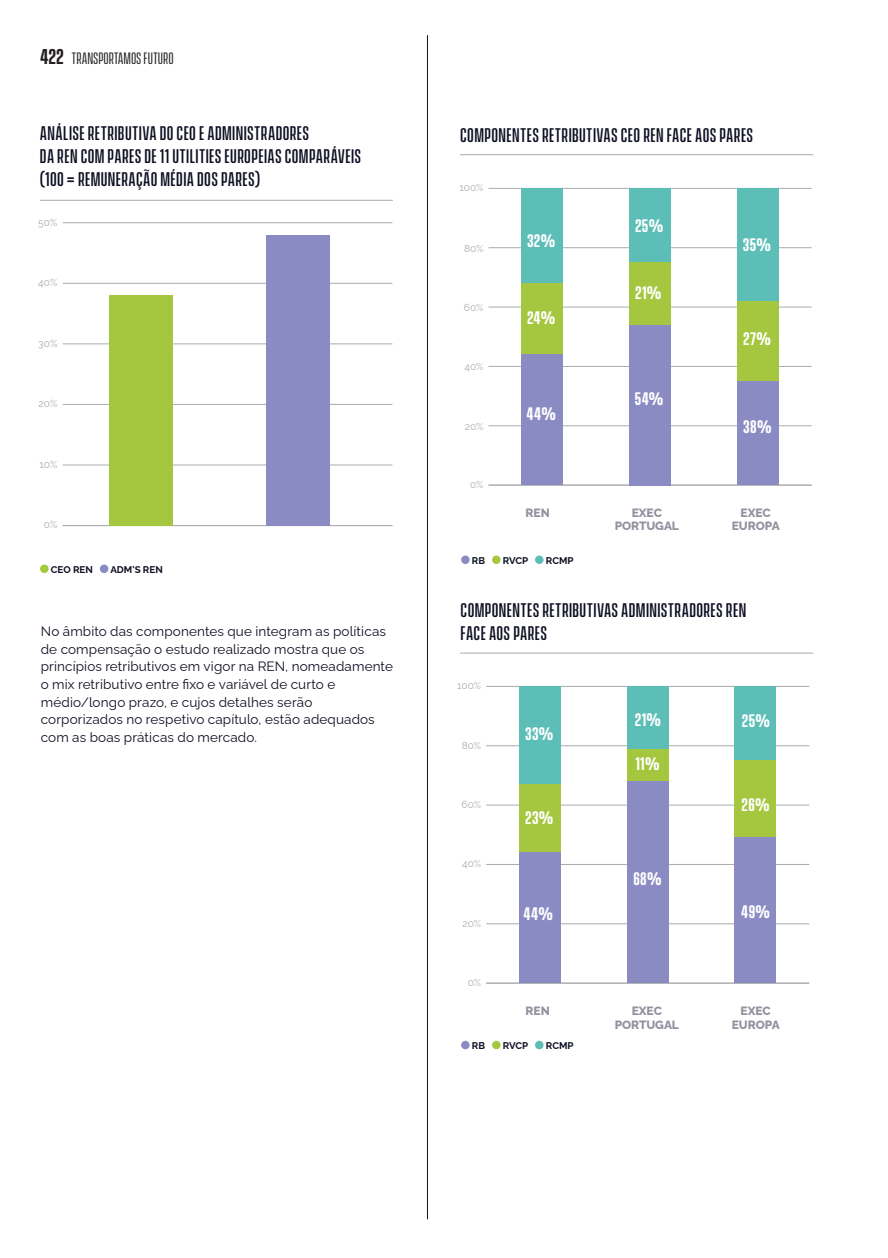
<style>
.page{position:relative;width:888px;height:1258px;background:#fff}
.page>*{position:absolute;margin:0;border:0;box-sizing:border-box;transform-origin:0 0}
.NUM_PAGINA{font:600 19.5px "Vanguard CF";color:#231f20}
.TITULO_1{font:500 18px/23.1px "Vanguard CF";letter-spacing:.02em;color:#0e0f22}
.NUMERO_1{font:600 16.5px "Vanguard CF";letter-spacing:.025em;color:#fff}
.CABEÇALHO{font:15px "Vanguard CF";color:#231f20}
.TEXTO{font:13.5px/17.7px "Raleway";letter-spacing:.01em;color:#0e0f22}
.DATA_LEGENDAS_NIVEL{font:800 12px/13.5px "Raleway";letter-spacing:-.005em;color:#9590a0;text-align:center}
.t1{font:10.35px "Raleway";color:#a9abad}
.t2{font:10.05px "Raleway";color:#a9abad}
.LEGENDAS{font:700 9.75px "Raleway";color:#0e0f22}
</style>
<div class="page">
<hr style="left:40px;top:200px;width:353px;height:1px;background:#a7aaac">
<hr style="left:460px;top:154px;width:353px;height:1px;background:#a7aaac">
<hr style="left:460px;top:653px;width:353px;height:1px;background:#a7aaac">
<div style="left:40px;top:565px;width:9px;height:8px;background:#a5c83f;border-radius:50%"></div>
<div style="left:100px;top:565px;width:8px;height:8px;background:#8b8bc3;border-radius:50%"></div>
<div style="left:461px;top:1041px;width:9px;height:8px;background:#8b8bc3;border-radius:50%"></div>
<div style="left:492px;top:1041px;width:8px;height:8px;background:#a5c83f;border-radius:50%"></div>
<div style="left:535px;top:1041px;width:8px;height:8px;background:#5cbeb7;border-radius:50%"></div>
<div style="left:461px;top:556px;width:9px;height:8px;background:#8b8bc3;border-radius:50%"></div>
<div style="left:492px;top:556px;width:8px;height:8px;background:#a5c83f;border-radius:50%"></div>
<div style="left:535px;top:556px;width:8px;height:8px;background:#5cbeb7;border-radius:50%"></div>
<hr style="left:427px;top:35px;width:1px;height:1184px;background:#0e0f22">
<hr style="left:63px;top:525px;width:329px;height:1px;background:#a9abad">
<hr style="left:63px;top:465px;width:329px;height:1px;background:#a9abad">
<hr style="left:63px;top:404px;width:329px;height:1px;background:#a9abad">
<hr style="left:63px;top:344px;width:329px;height:1px;background:#a9abad">
<hr style="left:63px;top:283px;width:329px;height:1px;background:#a9abad">
<hr style="left:63px;top:222px;width:329px;height:1px;background:#a9abad">
<div style="left:109px;top:295px;width:63px;height:231px;background:#a4c73f"></div>
<div style="left:266px;top:235px;width:63px;height:291px;background:#8a8bc3"></div>
<hr style="left:488px;top:485px;width:323px;height:1px;background:#a9abad">
<hr style="left:488px;top:426px;width:323px;height:1px;background:#a9abad">
<hr style="left:488px;top:366px;width:323px;height:1px;background:#a9abad">
<hr style="left:488px;top:307px;width:323px;height:1px;background:#a9abad">
<hr style="left:488px;top:247px;width:323px;height:1px;background:#a9abad">
<hr style="left:488px;top:188px;width:323px;height:1px;background:#a9abad">
<div style="left:522px;top:188px;width:41px;height:95px;background:#5cbeb7"></div>
<div style="left:629px;top:188px;width:42px;height:75px;background:#5cbeb7"></div>
<div style="left:737px;top:188px;width:41px;height:113px;background:#5cbeb7"></div>
<div style="left:522px;top:283px;width:41px;height:72px;background:#a4c73f"></div>
<div style="left:629px;top:263px;width:42px;height:62px;background:#a4c73f"></div>
<div style="left:737px;top:301px;width:41px;height:80px;background:#a4c73f"></div>
<div style="left:522px;top:355px;width:41px;height:130px;background:#8a8bc3"></div>
<div style="left:629px;top:325px;width:42px;height:160px;background:#8a8bc3"></div>
<div style="left:737px;top:381px;width:41px;height:104px;background:#8a8bc3"></div>
<hr style="left:486px;top:983px;width:323px;height:1px;background:#a9abad">
<hr style="left:486px;top:924px;width:323px;height:1px;background:#a9abad">
<hr style="left:486px;top:864px;width:323px;height:1px;background:#a9abad">
<hr style="left:486px;top:805px;width:323px;height:1px;background:#a9abad">
<hr style="left:486px;top:745px;width:323px;height:1px;background:#a9abad">
<hr style="left:486px;top:686px;width:323px;height:1px;background:#a9abad">
<div style="left:519px;top:686px;width:42px;height:98px;background:#5cbeb7"></div>
<div style="left:627px;top:686px;width:41px;height:63px;background:#5cbeb7"></div>
<div style="left:735px;top:686px;width:41px;height:75px;background:#5cbeb7"></div>
<div style="left:519px;top:784px;width:42px;height:69px;background:#a4c73f"></div>
<div style="left:627px;top:749px;width:41px;height:32px;background:#a4c73f"></div>
<div style="left:735px;top:761px;width:41px;height:77px;background:#a4c73f"></div>
<div style="left:519px;top:853px;width:42px;height:130px;background:#8a8bc3"></div>
<div style="left:627px;top:781px;width:41px;height:202px;background:#8a8bc3"></div>
<div style="left:735px;top:838px;width:41px;height:145px;background:#8a8bc3"></div>
<p class="NUM_PAGINA" style="left:40px;top:45px;width:25px">422</p>
<p class="CABEÇALHO" style="left:72px;top:50px;width:104px">TRANSPORTAMOS FUTURO</p>
<p class="TITULO_1" style="left:40px;top:122px;width:323px">ANÁLISE RETRIBUTIVA DO CEO E ADMINISTRADORES<br>DA REN COM PARES DE 11 UTILITIES EUROPEIAS COMPARÁVEIS</p>
<p class="TITULO_1" style="left:40px;top:168px;width:222px">(100 = REMUNERAÇÃO MÉDIA DOS PARES)</p>
<p class="t1" style="left:38px;top:214px;width:21px">50%</p>
<p class="t1" style="left:38px;top:274px;width:21px">40%</p>
<p class="t1" style="left:38px;top:335px;width:21px">30%</p>
<p class="t1" style="left:38px;top:395px;width:21px">20%</p>
<p class="t1" style="left:39px;top:456px;width:20px">10%</p>
<p class="TITULO_1" style="left:460px;top:124px;width:294px">COMPONENTES RETRIBUTIVAS CEO REN FACE AOS PARES</p>
<p class="t2" style="left:459px;top:180px;width:25px">100%</p>
<p class="t2" style="left:464px;top:240px;width:21px">80%</p>
<p class="t2" style="left:464px;top:299px;width:21px">60%</p>
<p class="t2" style="left:464px;top:358px;width:20px">40%</p>
<p class="t2" style="left:465px;top:418px;width:20px">20%</p>
<p class="t2" style="left:470px;top:477px;width:15px">0%</p>
<p class="NUMERO_1" style="left:527px;top:231px;width:30px">32%</p>
<p class="NUMERO_1" style="left:527px;top:309px;width:30px">24%</p>
<p class="NUMERO_1" style="left:526px;top:404px;width:31px">44%</p>
<p class="NUMERO_1" style="left:635px;top:216px;width:30px">25%</p>
<p class="NUMERO_1" style="left:635px;top:283px;width:28px">21%</p>
<p class="NUMERO_1" style="left:635px;top:389px;width:30px">54%</p>
<p class="NUMERO_1" style="left:743px;top:235px;width:30px">35%</p>
<p class="NUMERO_1" style="left:743px;top:329px;width:29px">27%</p>
<p class="NUMERO_1" style="left:743px;top:417px;width:30px">38%</p>
<p class="DATA_LEGENDAS_NIVEL" style="left:615px;top:504px;width:66px">EXEC<br>PORTUGAL</p>
<p class="DATA_LEGENDAS_NIVEL" style="left:740px;top:504px;width:32px">EXEC</p>
<p class="DATA_LEGENDAS_NIVEL" style="left:525px;top:504px;width:26px">REN</p>
<p class="t1" style="left:44px;top:517px;width:15px">0%</p>
<p class="DATA_LEGENDAS_NIVEL" style="left:732px;top:518px;width:49px">EUROPA</p>
<p class="LEGENDAS" style="left:51px;top:562px;width:43px">CEO REN</p>
<p class="LEGENDAS" style="left:110px;top:562px;width:54px">ADM'S REN</p>
<p class="TEXTO" style="left:41px;top:621px;width:354px">No âmbito das componentes que integram as políticas de compensação o estudo realizado mostra que os princípios retributivos em vigor na REN, nomeadamente o mix retributivo entre fixo e variável de curto e médio/longo prazo, e cujos detalhes serão corporizados no respetivo capítulo, estão adequados com as boas práticas do mercado.</p>
<p class="LEGENDAS" style="left:472px;top:553px;width:15px">RB</p>
<p class="LEGENDAS" style="left:503px;top:553px;width:27px">RVCP</p>
<p class="LEGENDAS" style="left:546px;top:553px;width:29px">RCMP</p>
<p class="TITULO_1" style="left:461px;top:599px;width:287px">COMPONENTES RETRIBUTIVAS ADMINISTRADORES REN<br>FACE AOS PARES</p>
<p class="t2" style="left:457px;top:677px;width:25px">100%</p>
<p class="t2" style="left:462px;top:737px;width:21px">80%</p>
<p class="t2" style="left:462px;top:797px;width:21px">60%</p>
<p class="t2" style="left:462px;top:855px;width:20px">40%</p>
<p class="t2" style="left:462px;top:915px;width:20px">20%</p>
<p class="t2" style="left:468px;top:975px;width:15px">0%</p>
<p class="NUMERO_1" style="left:525px;top:725px;width:30px">33%</p>
<p class="NUMERO_1" style="left:525px;top:808px;width:30px">23%</p>
<p class="NUMERO_1" style="left:523px;top:904px;width:31px">44%</p>
<p class="DATA_LEGENDAS_NIVEL" style="left:525px;top:1003px;width:26px">REN</p>
<p class="LEGENDAS" style="left:472px;top:1038px;width:15px">RB</p>
<p class="LEGENDAS" style="left:503px;top:1038px;width:27px">RVCP</p>
<p class="LEGENDAS" style="left:546px;top:1038px;width:29px">RCMP</p>
<p class="NUMERO_1" style="left:635px;top:710px;width:28px">21%</p>
<p class="NUMERO_1" style="left:742px;top:711px;width:30px">25%</p>
<p class="NUMERO_1" style="left:635px;top:754px;width:26px">11%</p>
<p class="NUMERO_1" style="left:633px;top:870px;width:30px">68%</p>
<p class="DATA_LEGENDAS_NIVEL" style="left:615px;top:1003px;width:66px">EXEC<br>PORTUGAL</p>
<p class="NUMERO_1" style="left:741px;top:795px;width:30px">26%</p>
<p class="NUMERO_1" style="left:741px;top:902px;width:30px">49%</p>
<p class="DATA_LEGENDAS_NIVEL" style="left:732px;top:1003px;width:49px">EXEC<br>EUROPA</p>
</div>
